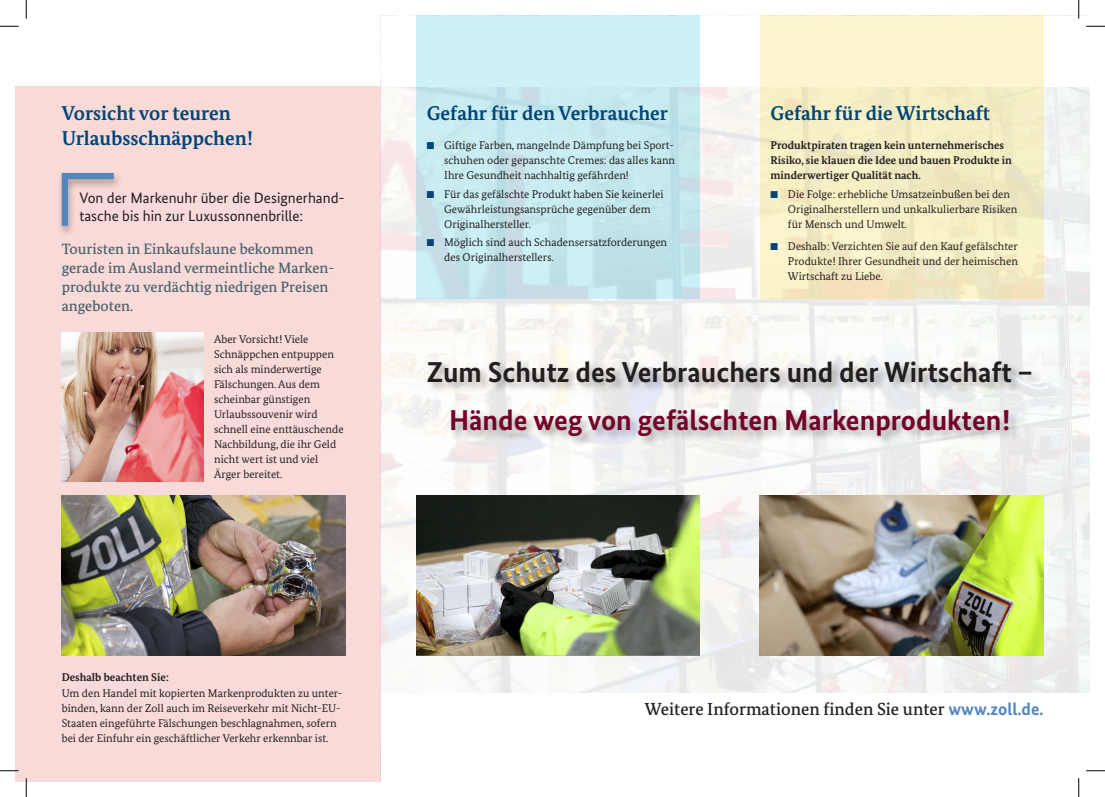
<style>
.page{position:relative;width:1105px;height:797px;background:#fff}
.page>*{position:absolute;margin:0;border:0;box-sizing:border-box;transform-origin:0 0}
.t1{font:700 28.75px "Bundes Sans";color:#231f20}
.t2{font:700 28.75px "Bundes Sans";color:#73012b}
.t3{font:700 20px/25px "Bundes Serif";color:#004578}
.t4{font:500 17.5px "Bundes Serif";color:#231f20}
.t5{font:500 15px/18.8px "Bundes Serif";color:#4d636e}
.t6{font:15px/18.8px "Bundes Sans";color:#231f20}
.t7{font:11.25px/15px "Bundes Serif";color:#231f20}
.t8{font:700 11.25px/15px "Bundes Serif";color:#231f20}
.s1{color:#004578}
.s2{font-family:"Bundes Sans";font-weight:700;color:#5286bd}
</style>
<div class="page">
<img style="left:381px;top:86px;width:708px;height:606px">
<div style="left:16px;top:86px;width:365px;height:695px;background:#f8dad8"></div>
<svg style="left:416px;top:16px;width:283px;height:283px;fill:#c8ebf0"></svg>
<div style="left:760px;top:16px;width:283px;height:283px;background:linear-gradient(to right,#f8f0c7,#f3edc5)"></div>
<img style="left:62px;top:333px;width:141px;height:148px">
<img style="left:62px;top:495px;width:283px;height:160px">
<img style="left:416px;top:495px;width:283px;height:160px">
<img style="left:760px;top:495px;width:283px;height:160px">
<div style="left:57px;top:171px;width:66px;height:66px;background:#231f20;opacity:.35"></div>
<svg style="left:62px;top:173px;width:52px;height:53px"></svg>
<div style="left:426px;top:359px;width:616px;height:89px;background:#231f20;opacity:.35"></div>
<svg style="left:0;top:25px;width:19px;height:2px"></svg>
<svg style="left:1086px;top:25px;width:19px;height:2px"></svg>
<svg style="left:0;top:770px;width:19px;height:1px"></svg>
<svg style="left:1086px;top:770px;width:19px;height:1px"></svg>
<svg style="left:25px;top:0;width:2px;height:19px"></svg>
<svg style="left:25px;top:778px;width:2px;height:19px"></svg>
<svg style="left:1078px;top:0;width:1px;height:19px"></svg>
<svg style="left:1078px;top:778px;width:1px;height:19px"></svg>
<h2 class="t3" style="left:62px;top:100px;width:193px">Vorsicht vor teuren<br>Urlaubsschnäppchen!</h2>
<h3 class="t6" style="left:79px;top:188px;width:267px">Von der Markenuhr über die Designerhand&shy;tasche bis hin zur Luxussonnenbrille:</h3>
<h3 class="t5" style="left:62px;top:239px;width:274px">Touristen in Einkaufslaune bekommen gerade im Ausland vermeintliche Marken&shy;produkte zu verdächtig niedrigen Preisen angeboten.</h3>
<p class="t7" style="left:214px;top:332px;width:131px">Aber Vorsicht ! Viele<br>Schnäppchen entpuppen sich als minderwertige<br>Fälschungen. Aus dem scheinbar günstigen<br>Urlaubssouvenir wird schnell eine enttäuschende<br>Nachbildung, die ihr Geld nicht wert ist und viel<br>Ärger bereitet.</p>
<p class="t8" style="left:62px;top:669px;width:109px">Deshalb beachten Sie :</p>
<p class="t7" style="left:62px;top:685px;width:282px">Um den Handel mit kopierten Markenprodukten zu unter&shy;binden, kann der Zoll auch im Reiseverkehr mit Nicht-EU-Staaten eingeführte Fälschungen beschlagnahmen, sofern bei der Einfuhr ein geschäftlicher Verkehr erkennbar ist.</p>
<h2 class="t3" style="left:427px;top:100px;width:243px">Gefahr für den Verbraucher</h2>
<p class="t7" style="left:444px;top:137px;width:232px;text-indent:-18px"><span class="s1">■</span> Giftige Farben, mangelnde Dämpfung bei Sport schuhen oder gepanschte Cremes: das alles kann<br>Ihre Gesundheit nachhaltig gefährden!</p>
<p class="t7" style="left:444px;top:186px;width:221px;text-indent:-18px"><span class="s1">■</span> Für das gefälschte Produkt haben Sie keinerlei<br>Gewährleistungsansprüche gegenüber dem<br>Originalhersteller.</p>
<p class="t7" style="left:444px;top:234px;width:224px;text-indent:-18px"><span class="s1">■</span> Möglich sind auch Schadensersatz forderungen des Originalherstellers.</p>
<h2 class="t3" style="left:770px;top:100px;width:221px">Gefahr für die Wirtschaft</h2>
<p class="t8" style="left:770px;top:137px;width:243px">Produktpiraten tragen kein unternehmerisches<br>Risiko, sie klauen die Idee und bauen Produkte in minder wertiger Qualität nach.</p>
<p class="t7" style="left:788px;top:186px;width:231px;text-indent:-18px"><span class="s1">■</span> Die Folge : erhebliche Umsatzeinbußen bei den<br>Originalherstellern und unkalkulierbare Risiken für Mensch und Umwelt.</p>
<p class="t7" style="left:788px;top:238px;width:231px;text-align:justify;text-indent:-18px"><span class="s1">■</span> Deshalb : Verzichten Sie auf den Kauf gefälschter Produkte ! Ihrer Gesundheit und der heimischen Wirtschaft zu Liebe.</p>
<h1 class="t1" style="left:427px;top:354px;width:608px">Zum Schutz des Verbrauchers und der Wirtschaft –</h1>
<h1 class="t2" style="left:449px;top:403px;width:563px">Hände weg von gefälschten Markenprodukten !</h1>
<h3 class="t4" style="left:645px;top:698px;width:400px">Weitere Informationen finden Sie unter <span class="s2">www.zoll.de.</span></h3>
</div>
